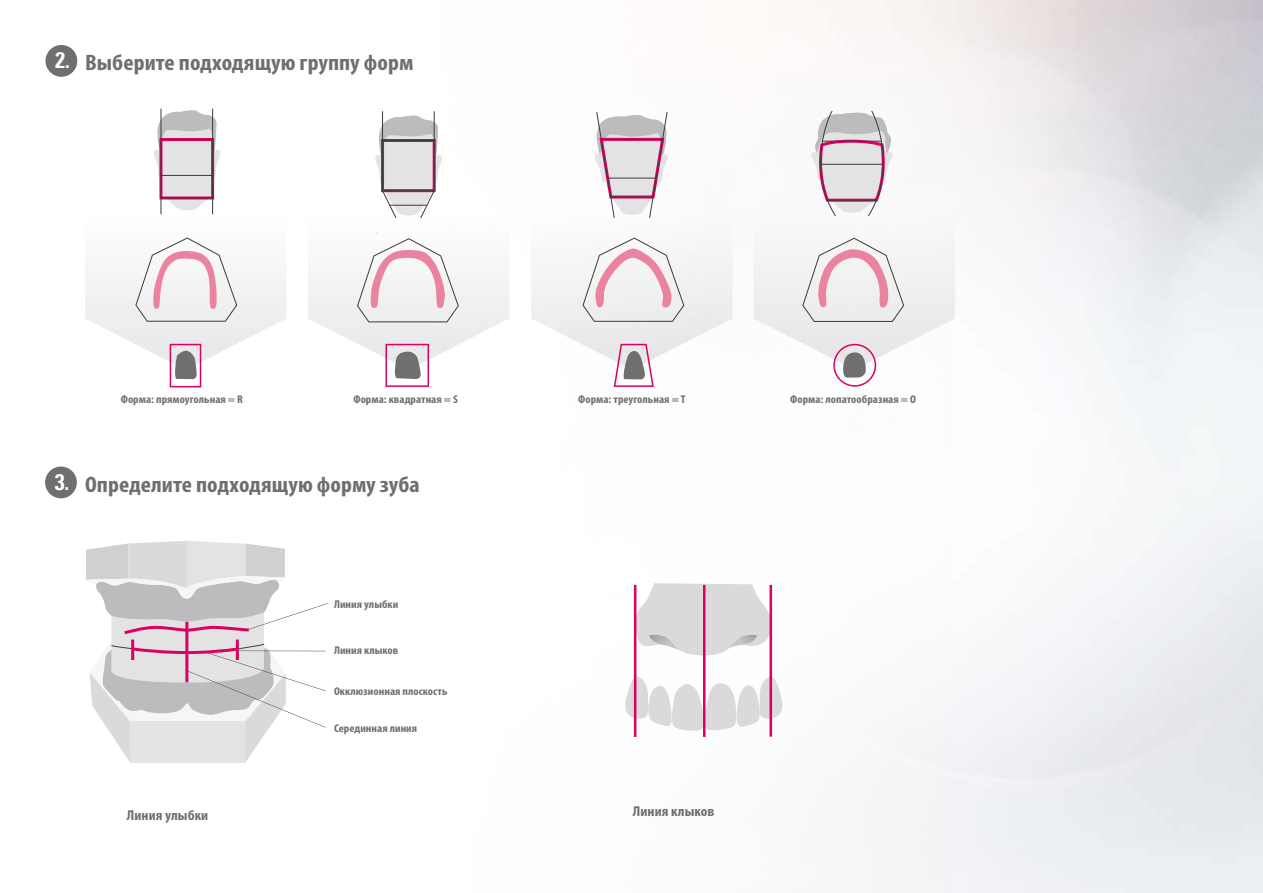
<style>
.page{position:relative;width:1263px;height:893px;background:#fff}
.page>*{position:absolute;margin:0;border:0;box-sizing:border-box;transform-origin:0 0}
.t1{font:700 condensed 22.5px "Myriad Pro";letter-spacing:.005em;color:#6f6f6e;scale:1.08 1}
.t2{font:800 condensed 21.6px "Univers Next Pro";color:#fff}
.t3{font:700 condensed 14.25px "Myriad Pro";letter-spacing:.005em;color:#6f6f6e;scale:1.08 1}
.t4{font:700 condensed 11.25px "Myriad Pro";letter-spacing:.005em;color:#6f6f6e;scale:1.08 1}
.s1{font-family:"Univers Next Pro";font-weight:800;font-size:21.6px;color:#fff}
</style>
<div class="page">
<div style="left:45px;top:45px;width:32px;height:32px;background:#6f6f6e;border-radius:50%"></div>
<img style="left:531px;top:70px;width:202px;height:290px">
<svg style="left:85px;top:108px;width:202px;height:262px"></svg>
<svg style="left:152px;top:109px;width:70px;height:101px"></svg>
<div style="left:159px;top:138px;width:55px;height:61px;border:3px solid #dd0064"></div>
<hr style="left:212px;top:109px;width:1px;height:105px;background:#3b3b3a">
<hr style="left:161px;top:198px;width:51px;height:1px;background:#3b3b3a">
<hr style="left:161px;top:175px;width:51px;height:1px;background:#3b3b3a">
<hr style="left:161px;top:139px;width:51px;height:1px;background:#3b3b3a">
<hr style="left:161px;top:109px;width:1px;height:105px;background:#3b3b3a">
<svg style="left:592px;top:111px;width:78px;height:108px"></svg>
<svg style="left:808px;top:110px;width:88px;height:107px"></svg>
<hr style="left:827px;top:200px;width:49px;height:1px;background:#3b3b3a">
<svg style="left:614px;top:344px;width:40px;height:43px"></svg>
<svg style="left:170px;top:344px;width:31px;height:43px"></svg>
<svg style="left:833px;top:344px;width:43px;height:43px"></svg>
<svg style="left:308px;top:111px;width:150px;height:276px"></svg>
<svg style="left:135px;top:238px;width:102px;height:84px"></svg>
<svg style="left:578px;top:238px;width:120px;height:83px"></svg>
<svg style="left:803px;top:238px;width:108px;height:84px"></svg>
<div style="left:45px;top:467px;width:32px;height:31px;background:#6f6f6e;border-radius:50%"></div>
<svg style="left:634px;top:583px;width:139px;height:73px"></svg>
<svg style="left:625px;top:673px;width:157px;height:58px"></svg>
<hr style="left:634px;top:585px;width:2px;height:152px;background:#dd0064">
<hr style="left:703px;top:585px;width:2px;height:152px;background:#dd0064">
<hr style="left:769px;top:585px;width:3px;height:152px;background:#dd0064">
<svg style="left:86px;top:541px;width:243px;height:221px"></svg>
<h2 class="t2" style="left:55px;top:48px;width:17px">2.</h2>
<h1 class="t1" style="left:85px;top:48px;width:306px">Выберите подходящую группу форм</h1>
<p class="t4" style="left:121px;top:392px;width:115px">Форма: прямоугольная = R</p>
<p class="t4" style="left:353px;top:392px;width:98px">Форма: квадратная = S</p>
<p class="t4" style="left:578px;top:392px;width:101px">Форма: треугольная = T</p>
<p class="t4" style="left:790px;top:392px;width:118px">Форма: лопатообразная = O</p>
<h1 class="t1" style="left:54px;top:470px;width:340px"><span class="s1">3.</span> Определите подходящую форму зуба</h1>
<p class="t4" style="left:334px;top:597px;width:61px">Линия улыбки</p>
<p class="t4" style="left:334px;top:643px;width:61px">Линия клыков</p>
<p class="t4" style="left:334px;top:684px;width:107px">Окклюзионная плоскость</p>
<p class="t4" style="left:334px;top:721px;width:78px">Серединная линия</p>
<p class="t3" style="left:127px;top:806px;width:77px">Линия улыбки</p>
<p class="t3" style="left:633px;top:802px;width:77px">Линия клыков</p>
</div>
